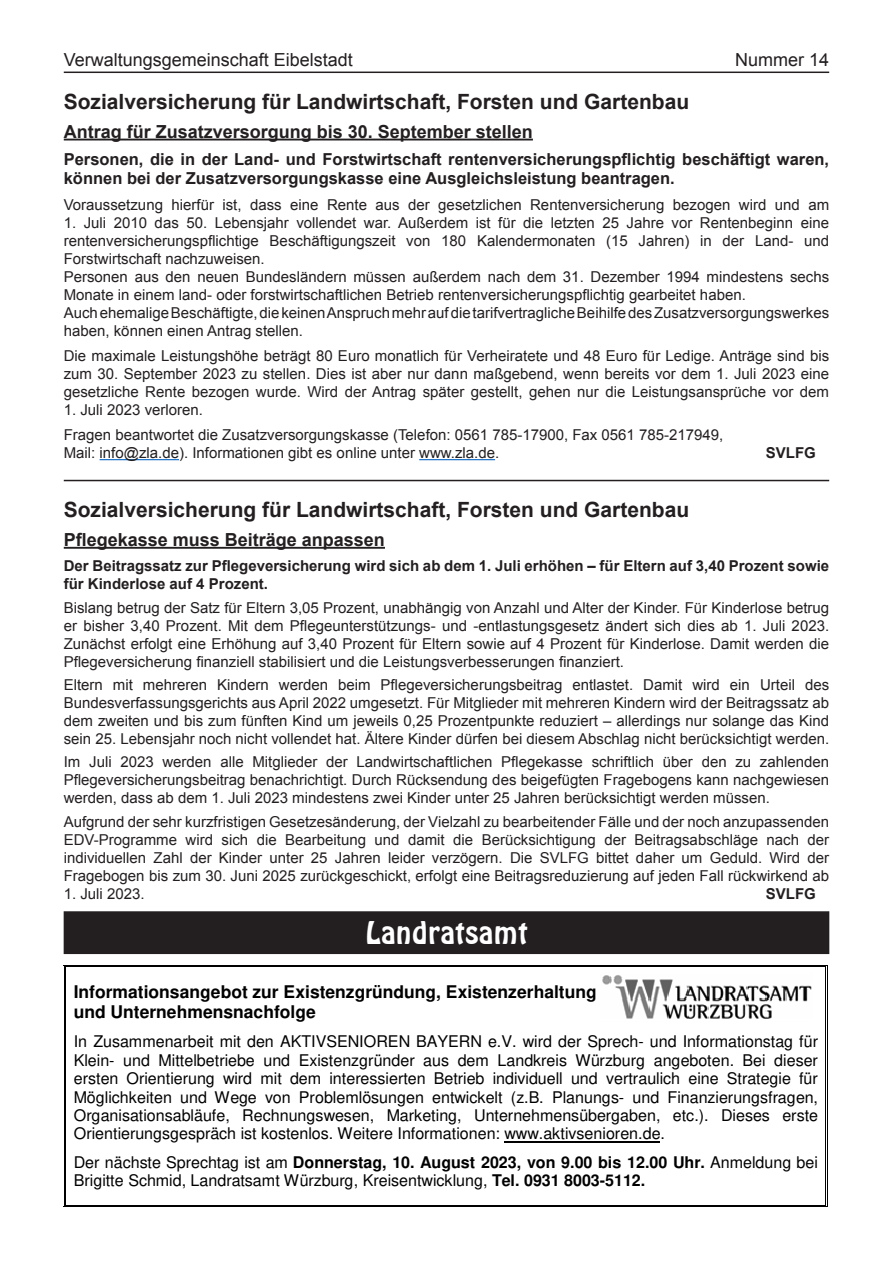
<style>
.page{position:relative;width:893px;height:1263px;background:#fff}
.page>*{position:absolute;margin:0;border:0;box-sizing:border-box;transform-origin:0 0}
.t1{font:30px "Hobo BT";color:#fff}
.t2{font:700 21px "Arial";color:#231f20}
.t3{font:700 18px "Arial";color:#231f20}
.t4{font:18px "Arial";color:#231f20}
.t5{font:700 17.55px/20.1px "Helvetica";color:#000}
.t6{font:700 16.5px/19.8px "Arial";color:#231f20}
.t7{font:16.05px/18.5px "Helvetica";color:#000;text-align:justify}
.t8{font:15px/18px "Arial";color:#231f20;text-align:justify}
.t9{font:700 15px/18px "Arial";color:#231f20}
.s1{font-weight:700}
</style>
<div class="page">
<hr style="left:64px;top:72px;width:765px;height:1px;background:#231f20">
<hr style="left:64px;top:139px;width:469px;height:1px;background:#231f20">
<hr style="left:100px;top:459px;width:79px;height:1px;background:#0563c1">
<hr style="left:419px;top:459px;width:76px;height:1px;background:#0563c1">
<hr style="left:64px;top:480px;width:765px;height:1px;background:#231f20">
<hr style="left:64px;top:547px;width:321px;height:2px;background:#231f20">
<div style="left:64px;top:912px;width:765px;height:41px;background:#231f20"></div>
<div style="left:64px;top:911px;width:765px;height:43px;border:1px solid #231f20"></div>
<hr style="left:66px;top:965px;width:759px;height:1px;background:#000">
<hr style="left:66px;top:966px;width:759px;height:1px;background:#000">
<hr style="left:504px;top:1141px;width:156px;height:1px;background:#000">
<hr style="left:66px;top:1206px;width:759px;height:1px;background:#000">
<hr style="left:66px;top:1205px;width:759px;height:1px;background:#000">
<svg style="left:64px;top:965px;width:2px;height:242px"></svg>
<svg style="left:825px;top:965px;width:3px;height:242px"></svg>
<img style="left:602px;top:975px;width:210px;height:44px">
<p class="t4" style="left:64px;top:48px;width:291px">Verwaltungsgemeinschaft Eibelstadt</p>
<p class="t4" style="left:735px;top:48px;width:96px">Nummer 14</p>
<h2 class="t2" style="left:64px;top:88px;width:627px">Sozialversicherung für Landwirtschaft, Forsten und Gartenbau</h2>
<p class="t3" style="left:64px;top:119px;width:471px">Antrag für Zusatzversorgung bis 30. September stellen</p>
<p class="t6" style="left:64px;top:150px;width:767px">Personen, die in der Land- und Forstwirtschaft rentenversicherungspflichtig beschäftigt waren, können bei der Zusatzversorgungskasse eine Ausgleichsleistung beantragen.</p>
<p class="t8" style="left:64px;top:196px;width:767px">Voraussetzung hierfür ist, dass eine Rente aus der gesetzlichen Rentenversicherung bezogen wird und am</p>
<p class="t8" style="left:64px;top:214px;width:767px;text-align:left">1. Juli 2010 das 50. Lebensjahr vollendet war. Außerdem ist für die letzten 25 Jahre vor Rentenbeginn eine rentenversicherungspflichtige Beschäftigungszeit von 180 Kalendermonaten (15 Jahren) in der Land- und Forstwirtschaft nachzuweisen.<br>Personen aus den neuen Bundesländern müssen außerdem nach dem 31. Dezember 1994 mindestens sechs Monate in einem land- oder forstwirtschaftlichen Betrieb rentenversicherungspflichtig gearbeitet haben.<br>Auch ehemalige Beschäftigte, die keinen Anspruch mehr auf die tarifvertragliche Beihilfe des Zusatzversorgungswerkes haben, können einen Antrag stellen.</p>
<p class="t8" style="left:64px;top:347px;width:767px">Die maximale Leistungshöhe beträgt 80 Euro monatlich für Verheiratete und 48 Euro für Ledige. Anträge sind bis zum 30. September 2023 zu stellen. Dies ist aber nur dann maßgebend, wenn bereits vor dem 1. Juli 2023 eine gesetzliche Rente bezogen wurde. Wird der Antrag später gestellt, gehen nur die Leistungsansprüche vor dem</p>
<p class="t8" style="left:64px;top:397px;width:661px;line-height:25.2px">1. Juli 2023 verloren.<br>Fragen beantwortet die Zusatzversorgungskasse (Telefon: 0561 785-17900, Fax 0561 785-217949,</p>
<p class="t8" style="left:64px;top:444px;width:437px">Mail: info@zla.de). Informationen gibt es online unter www.zla.de.</p>
<p class="t9" style="left:766px;top:444px;width:52px">SVLFG</p>
<h2 class="t2" style="left:64px;top:496px;width:627px">Sozialversicherung für Landwirtschaft, Forsten und Gartenbau</h2>
<p class="t3" style="left:64px;top:528px;width:323px">Pflegekasse muss Beiträge anpassen</p>
<p class="t9" style="left:64px;top:557px;width:767px">Der Beitragssatz zur Pflegeversicherung wird sich ab dem 1. Juli erhöhen – für Eltern auf 3,40 Prozent sowie für Kinderlose auf 4 Prozent.</p>
<p class="t8" style="left:64px;top:598px;width:767px">Bislang betrug der Satz für Eltern 3,05 Prozent, unabhängig von Anzahl und Alter der Kinder. Für Kinderlose betrug er bisher 3,40 Prozent. Mit dem Pflegeunterstützungs- und -entlastungsgesetz ändert sich dies ab 1. Juli 2023.<br>Zunächst erfolgt eine Erhöhung auf 3,40 Prozent für Eltern sowie auf 4 Prozent für Kinderlose. Damit werden die Pflegeversicherung finanziell stabilisiert und die Leistungsverbesserungen finanziert.</p>
<p class="t8" style="left:64px;top:676px;width:767px">Eltern mit mehreren Kindern werden beim Pflegeversicherungsbeitrag entlastet. Damit wird ein Urteil des Bundesverfassungsgerichts aus April 2022 umgesetzt. Für Mitglieder mit mehreren Kindern wird der Beitragssatz ab dem zweiten und bis zum fünften Kind um jeweils 0,25 Prozentpunkte reduziert – allerdings nur solange das Kind sein 25. Lebensjahr noch nicht vollendet hat. Ältere Kinder dürfen bei diesem Abschlag nicht berücksichtigt werden.</p>
<p class="t8" style="left:64px;top:753px;width:767px">Im Juli 2023 werden alle Mitglieder der Landwirtschaftlichen Pflegekasse schriftlich über den zu zahlenden Pflegeversicherungsbeitrag benachrichtigt. Durch Rücksendung des beigefügten Fragebogens kann nachgewiesen werden, dass ab dem 1. Juli 2023 mindestens zwei Kinder unter 25 Jahren berücksichtigt werden müssen.</p>
<p class="t8" style="left:64px;top:813px;width:767px">Aufgrund der sehr kurzfristigen Gesetzesänderung, der Vielzahl zu bearbeitender Fälle und der noch anzupassenden EDV-Programme wird sich die Bearbeitung und damit die Berücksichtigung der Beitragsabschläge nach der individuellen Zahl der Kinder unter 25 Jahren leider verzögern. Die SVLFG bittet daher um Geduld. Wird der Fragebogen bis zum 30. Juni 2025 zurückgeschickt, erfolgt eine Beitragsreduzierung auf jeden Fall rückwirkend ab</p>
<p class="t8" style="left:64px;top:885px;width:82px">1. Juli 2023.</p>
<p class="t9" style="left:766px;top:885px;width:52px">SVLFG</p>
<h1 class="t1" style="left:365px;top:914px;width:164px">Landratsamt</h1>
<p class="t5" style="left:74px;top:983px;width:524px">Informationsangebot zur Existenzgründung, Existenzerhaltung und Unternehmensnachfolge</p>
<p class="t7" style="left:74px;top:1034px;width:746px">In Zusammenarbeit mit den AKTIVSENIOREN BAYERN e.V. wird der Sprech- und Informationstag für Klein- und Mittelbetriebe und Existenzgründer aus dem Landkreis Würzburg angeboten. Bei dieser ersten Orientierung wird mit dem interessierten Betrieb individuell und vertraulich eine Strategie für Möglichkeiten und Wege von Problemlösungen entwickelt (z.B. Planungs- und Finanzierungsfragen, Organisationsabläufe, Rechnungswesen, Marketing, Unternehmensübergaben, etc.). Dieses erste Orientierungsgespräch ist kostenlos. Weitere Informationen: www.aktivsenioren.de.</p>
<p class="t7" style="left:74px;top:1154px;width:746px">Der nächste Sprechtag ist am <span class="s1">Donnerstag, 10. August 2023, von 9.00 bis 12.00 Uhr.</span> Anmeldung bei<br>Brigitte Schmid, Landratsamt Würzburg, Kreisentwicklung, <span class="s1">Tel. 0931 8003-5112.</span></p>
</div>
